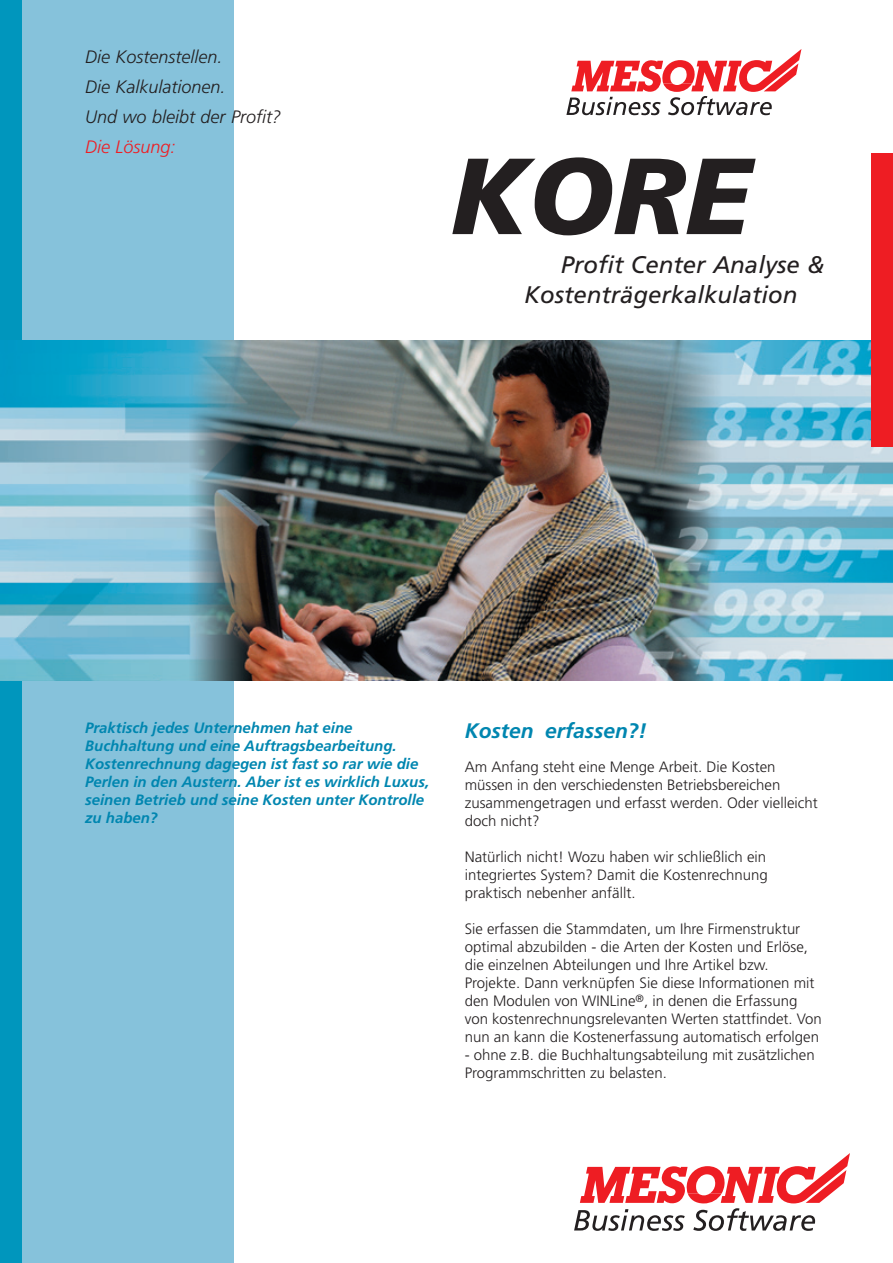
<style>
.page{position:relative;width:893px;height:1263px;background:#fff}
.page>*{position:absolute;margin:0;border:0;box-sizing:border-box;transform-origin:0 0}
.t1{font:italic 900 108px "Frutiger";color:#231f20}
.t2{font:italic 24px "Frutiger";color:#231f20}
.t3{font:italic 700 21px "Frutiger";color:#0086b0}
.bolditalic{font:italic 300 18px "Frutiger";color:#231f20}
.bolditalic-2{font:italic 300 18px "Frutiger";color:#ee1d23}
.t4{font:300 15px/18px "Frutiger";color:#231f20}
.t5{font:italic 700 15px/18px "Frutiger";color:#0086b0}
</style>
<div class="page">
<div style="left:21px;top:0;width:213px;height:1263px;background:#86c2db"></div>
<div style="left:0;top:0;width:21px;height:1263px;background:#0096bd"></div>
<img style="left:0;top:340px;width:893px;height:340px">
<div style="left:872px;top:153px;width:21px;height:293px;background:#ee1d23"></div>
<svg style="left:574px;top:1153px;width:276px;height:78px"></svg>
<svg style="left:566px;top:49px;width:235px;height:66px"></svg>
<p class="bolditalic" style="left:85px;top:47px;width:139px">Die Kostenstellen.</p>
<p class="bolditalic" style="left:85px;top:77px;width:142px">Die Kalkulationen.</p>
<p class="bolditalic" style="left:85px;top:107px;width:198px">Und wo bleibt der Profit?</p>
<p class="bolditalic-2" style="left:85px;top:137px;width:92px">Die Lösung:</p>
<p class="t1" style="left:451px;top:132px;width:302px">KORE</p>
<p class="t2" style="left:561px;top:251px;width:265px">Profit Center Analyse &amp;</p>
<p class="t2" style="left:524px;top:281px;width:275px">Kostenträgerkalkulation</p>
<p class="t5" style="left:85px;top:719px;width:269px">Praktisch jedes Unternehmen hat eine</p>
<p class="t5" style="left:85px;top:737px;width:346px">Buchhaltung und eine Auftragsbearbeitung.<br>Kostenrechnung dagegen ist fast so rar wie die Perlen in den Austern. Aber ist es wirklich Luxus, seinen Betrieb und seine Kosten unter Kontrolle zu haben?</p>
<p class="t3" style="left:465px;top:718px;width:184px">Kosten erfassen?!</p>
<p class="t4" style="left:465px;top:758px;width:355px">Am Anfang steht eine Menge Arbeit. Die Kosten müssen in den verschiedensten Betriebsbereichen zusammengetragen und erfasst werden. Oder vielleicht doch nicht?</p>
<p class="t4" style="left:465px;top:848px;width:303px">Natürlich nicht! Wozu haben wir schließlich ein</p>
<p class="t4" style="left:465px;top:866px;width:305px">integriertes System? Damit die Kostenrechnung</p>
<p class="t4" style="left:465px;top:884px;width:172px">praktisch nebenher anfällt.</p>
<p class="t4" style="left:465px;top:920px;width:345px">Sie erfassen die Stammdaten, um Ihre Firmenstruktur optimal abzubilden - die Arten der Kosten und Erlöse, die einzelnen Abteilungen und Ihre Artikel bzw.</p>
<p class="t4" style="left:465px;top:974px;width:359px">Projekte. Dann verknüpfen Sie diese Informationen mit den Modulen von WINLine<sup>®</sup>, in denen die Erfassung von kostenrechnungsrelevanten Werten stattfindet. Von nun an kann die Kostenerfassung automatisch erfolgen</p>
<p class="t4" style="left:465px;top:1046px;width:352px">- ohne z.B. die Buchhaltungsabteilung mit zusätzlichen<br>Programmschritten zu belasten.</p>
</div>
